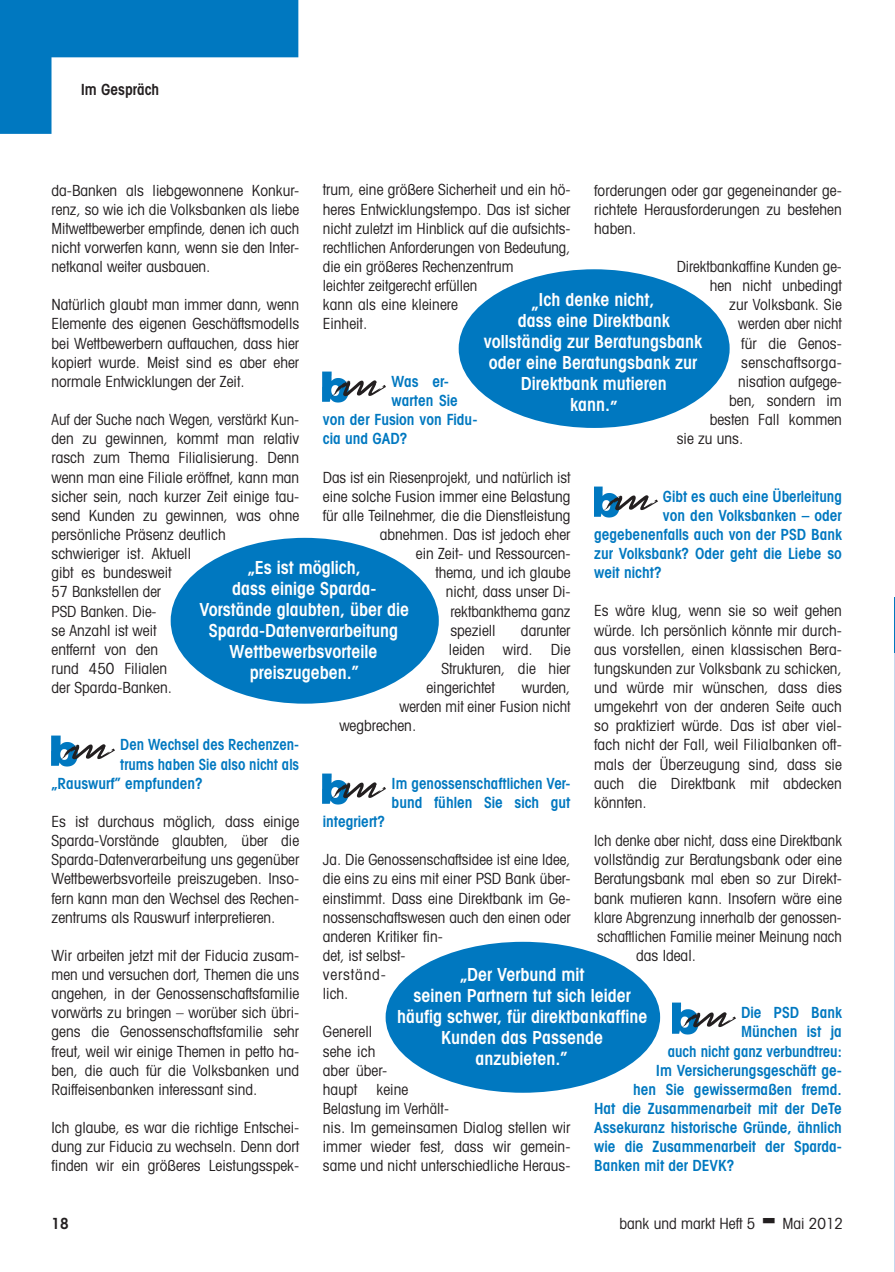
<style>
.page{position:relative;width:895px;height:1272px;background:#fff}
.page>*{position:absolute;margin:0;border:0;box-sizing:border-box;transform-origin:0 0}
.t1{font:600 condensed 18px/21px "Avant Garde";color:#fff;text-align:center}
.t2{font:condensed 15.3px/19.2px "Avant Garde";color:#231f20;text-align:justify}
.t3{font:600 condensed 15.3px/19.2px "Avant Garde";color:#0078c0}
.t4{font:condensed 15.3px "Avant Garde";color:#231f20;scale:.96 1}
.t5{font:600 condensed 15.3px "Avant Garde";color:#0078c0;scale:.96 1}
.t6{font:condensed 15.3px "Avant Garde";letter-spacing:.02em;color:#231f20}
.t7{font:600 condensed 15.3px "Avant Garde";color:#231f20}
</style>
<div class="page">
<img style="left:51px;top:735px;width:25px;height:31px">
<img style="left:59px;top:742px;width:56px;height:20px">
<img style="left:323px;top:371px;width:24px;height:32px">
<img style="left:330px;top:379px;width:56px;height:19px">
<img style="left:323px;top:773px;width:24px;height:31px">
<img style="left:330px;top:781px;width:56px;height:19px">
<img style="left:594px;top:486px;width:24px;height:31px">
<img style="left:601px;top:494px;width:57px;height:19px">
<img style="left:672px;top:1003px;width:25px;height:31px">
<img style="left:679px;top:1010px;width:57px;height:20px">
<div style="left:385px;top:942px;width:274px;height:151px;background:#0078c0;border-radius:50%"></div>
<div style="left:458px;top:269px;width:271px;height:159px;background:#0078c0;border-radius:50%"></div>
<div style="left:171px;top:538px;width:267px;height:166px;background:#0078c0;border-radius:50%"></div>
<hr style="left:893px;top:636px;width:1px;height:636px;background:#c6d8ef">
<hr style="left:893px;top:597px;width:1px;height:56px;background:#0078c0">
<svg style="left:0;top:0;width:298px;height:134px"></svg>
<p class="t7" style="left:81px;top:80px;width:80px">Im Gespräch</p>
<p class="t2" style="left:323px;top:180px;width:249px;text-align:left">trum, eine größere Sicherheit und ein hö&shy;heres Entwicklungstempo. Das ist sicher nicht zuletzt im Hinblick auf die aufsichts&shy;rechtlichen Anforderungen von Bedeutung, die ein größeres Rechenzentrum<br>leichter zeitgerecht erfüllen<br>kann als eine kleinere<br>Einheit.</p>
<p class="t2" style="left:51px;top:180px;width:249px">da-Banken als liebgewonnene Konkur&shy;renz, so wie ich die Volksbanken als liebe Mitwettbewerber empfinde, denen ich auch nicht vorwerfen kann, wenn sie den Inter&shy;netkanal weiter ausbauen.</p>
<p class="t2" style="left:51px;top:295px;width:249px">Natürlich glaubt man immer dann, wenn Elemente des eigenen Geschäftsmodells bei Wettbewerbern auftauchen, dass hier kopiert wurde. Meist sind es aber eher normale Entwicklungen der Zeit.</p>
<p class="t2" style="left:51px;top:410px;width:249px;text-align:left">Auf der Suche nach Wegen, verstärkt Kun&shy;den zu gewinnen, kommt man relativ rasch zum Thema Filialisierung. Denn wenn man eine Filiale eröffnet, kann man sicher sein, nach kurzer Zeit einige tau&shy;send Kunden zu gewinnen, was ohne persönliche Präsenz deutlich<br>schwieriger ist. Aktuell<br>gibt es bundesweit<br>57 Bankstellen der<br>PSD Banken. Die-<br>se Anzahl ist weit<br>entfernt von den<br>rund 450 Filialen<br>der Sparda-Banken.</p>
<p class="t2" style="left:594px;top:180px;width:249px">forderungen oder gar gegeneinander ge&shy;richtete Herausforderungen zu bestehen haben.</p>
<p class="t2" style="left:676px;top:257px;width:167px">Direktbankaffine Kunden ge-</p>
<p class="t2" style="left:709px;top:276px;width:134px">hen nicht unbedingt</p>
<p class="t2" style="left:729px;top:295px;width:114px">zur Volksbank. Sie</p>
<p class="t2" style="left:738px;top:314px;width:105px">werden aber nicht</p>
<p class="t2" style="left:741px;top:333px;width:102px">für die Genos-</p>
<p class="t6" style="left:741px;top:353px;width:102px">senschaftsorga-</p>
<p class="t2" style="left:738px;top:371px;width:105px">nisation aufgege-</p>
<p class="t2" style="left:729px;top:391px;width:114px">ben, sondern im</p>
<p class="t2" style="left:709px;top:410px;width:134px">besten Fall kommen</p>
<p class="t2" style="left:676px;top:429px;width:68px">sie zu uns.</p>
<p class="t1" style="left:484px;top:288px;width:219px">„Ich denke nicht,<br>dass eine Direktbank vollständig zur Beratungsbank oder eine Beratungsbank zur<br>Direktbank mutieren<br>kann.”</p>
<p class="t3" style="left:391px;top:372px;width:59px">Was er-</p>
<p class="t3" style="left:391px;top:391px;width:68px">warten Sie</p>
<p class="t3" style="left:323px;top:410px;width:156px">von der Fusion von Fidu-</p>
<p class="t3" style="left:323px;top:429px;width:86px">cia und GAD?</p>
<p class="t2" style="left:323px;top:467px;width:249px">Das ist ein Riesenprojekt, und natürlich ist</p>
<p class="t2" style="left:323px;top:486px;width:249px">eine solche Fusion immer eine Belastung</p>
<p class="t2" style="left:323px;top:505px;width:249px">für alle Teilnehmer, die die Dienstleistung</p>
<p class="t2" style="left:380px;top:524px;width:192px">abnehmen. Das ist jedoch eher</p>
<p class="t2" style="left:416px;top:544px;width:156px">ein Zeit- und Ressourcen-</p>
<p class="t2" style="left:435px;top:563px;width:137px">thema, und ich glaube</p>
<p class="t2" style="left:446px;top:582px;width:126px">nicht, dass unser Di-</p>
<p class="t2" style="left:450px;top:601px;width:122px">rektbankthema ganz</p>
<p class="t2" style="left:450px;top:620px;width:47px">speziell</p>
<p class="t2" style="left:520px;top:620px;width:51px">darunter</p>
<p class="t2" style="left:449px;top:639px;width:123px">leiden wird. Die</p>
<p class="t2" style="left:441px;top:658px;width:130px">Strukturen, die hier</p>
<p class="t2" style="left:426px;top:678px;width:70px">eingerichtet</p>
<p class="t2" style="left:521px;top:678px;width:50px">wurden,</p>
<p class="t2" style="left:399px;top:697px;width:173px">werden mit einer Fusion nicht</p>
<p class="t2" style="left:339px;top:716px;width:78px">wegbrechen.</p>
<p class="t3" style="left:662px;top:486px;width:180px">Gibt es auch eine Überleitung</p>
<p class="t3" style="left:662px;top:506px;width:180px">von den Volksbanken – oder</p>
<p class="t3" style="left:594px;top:525px;width:249px">gegebenenfalls auch von der PSD Bank</p>
<p class="t3" style="left:594px;top:544px;width:249px">zur Volksbank? Oder geht die Liebe so</p>
<p class="t3" style="left:594px;top:563px;width:69px">weit nicht?</p>
<p class="t2" style="left:594px;top:601px;width:249px">Es wäre klug, wenn sie so weit gehen würde. Ich persönlich könnte mir durch&shy;aus vorstellen, einen klassischen Bera&shy;tungskunden zur Volksbank zu schicken, und würde mir wünschen, dass dies umgekehrt von der anderen Seite auch so praktiziert würde. Das ist aber viel&shy;fach nicht der Fall, weil Filialbanken oft&shy;mals der Überzeugung sind, dass sie auch die Direktbank mit abdecken könnten.</p>
<p class="t2" style="left:594px;top:831px;width:249px">Ich denke aber nicht, dass eine Direktbank</p>
<p class="t2" style="left:594px;top:850px;width:249px">vollständig zur Beratungsbank oder eine</p>
<p class="t2" style="left:594px;top:869px;width:249px">Beratungsbank mal eben so zur Direkt-</p>
<p class="t2" style="left:594px;top:888px;width:249px">bank mutieren kann. Insofern wäre eine</p>
<p class="t2" style="left:594px;top:907px;width:249px">klare Abgrenzung innerhalb der genossen-</p>
<p class="t4" style="left:597px;top:927px;width:256px">schaftlichen Familie meiner Meinung nach</p>
<p class="t2" style="left:636px;top:945px;width:61px">das Ideal.</p>
<p class="t1" style="left:199px;top:557px;width:211px">„Es ist möglich,<br>dass einige Sparda-<br>Vorstände glaubten, über die<br>Sparda-Datenverarbeitung<br>Wettbewerbsvorteile preiszugeben.”</p>
<p class="t3" style="left:120px;top:735px;width:180px">Den Wechsel des Rechenzen-</p>
<p class="t5" style="left:120px;top:755px;width:188px">trums haben Sie also nicht als</p>
<p class="t3" style="left:51px;top:773px;width:153px">„Rauswurf” empfunden?</p>
<p class="t2" style="left:51px;top:812px;width:249px">Es ist durchaus möglich, dass einige Sparda-Vorstände glaubten, über die Sparda-Datenverarbeitung uns gegenüber Wettbewerbsvorteile preiszugeben. Inso&shy;fern kann man den Wechsel des Rechen&shy;zentrums als Rauswurf interpretieren.</p>
<p class="t2" style="left:51px;top:945px;width:249px">Wir arbeiten jetzt mit der Fiducia zusam&shy;men und versuchen dort, Themen die uns angehen, in der Genossenschaftsfamilie vorwärts zu bringen – worüber sich übri&shy;gens die Genossenschaftsfamilie sehr freut, weil wir einige Themen in petto ha&shy;ben, die auch für die Volksbanken und Raiffeisenbanken interessant sind.</p>
<p class="t2" style="left:51px;top:1118px;width:249px">Ich glaube, es war die richtige Entschei&shy;dung zur Fiducia zu wechseln. Denn dort finden wir ein größeres Leistungsspek-</p>
<p class="t3" style="left:391px;top:773px;width:180px">Im genossenschaftlichen Ver&shy;bund fühlen Sie sich gut</p>
<p class="t3" style="left:323px;top:812px;width:64px">integriert?</p>
<p class="t2" style="left:323px;top:850px;width:249px;text-align:left">Ja. Die Genossenschaftsidee ist eine Idee, die eins zu eins mit einer PSD Bank über&shy;einstimmt. Dass eine Direktbank im Ge&shy;nossenschaftswesen auch den einen oder anderen Kritiker fin-<br>det, ist selbst-<br>verständ-<br>lich.</p>
<p class="t2" style="left:323px;top:1022px;width:249px;text-align:left">Generell<br>sehe ich<br>aber über-<br>haupt keine<br>Belastung im Verhält-<br>nis. Im gemeinsamen Dialog stellen wir immer wieder fest, dass wir gemein&shy;same und nicht unterschiedliche Heraus-</p>
<p class="t1" style="left:397px;top:964px;width:252px">„Der Verbund mit<br>seinen Partnern tut sich leider häufig schwer, für direktbankaffine<br>Kunden das Passende anzubieten.”</p>
<p class="t3" style="left:740px;top:1003px;width:102px">Die PSD Bank</p>
<p class="t3" style="left:740px;top:1022px;width:102px">München ist ja</p>
<p class="t3" style="left:667px;top:1041px;width:176px">auch nicht ganz verbundtreu:</p>
<p class="t3" style="left:655px;top:1060px;width:188px">Im Versicherungsgeschäft ge-</p>
<p class="t3" style="left:633px;top:1080px;width:210px">hen Sie gewissermaßen fremd.</p>
<p class="t3" style="left:594px;top:1099px;width:249px">Hat die Zusammenarbeit mit der DeTe</p>
<p class="t3" style="left:594px;top:1118px;width:249px">Assekuranz historische Gründe, ähnlich</p>
<p class="t3" style="left:594px;top:1137px;width:249px">wie die Zusammenarbeit der Sparda-</p>
<p class="t3" style="left:594px;top:1156px;width:142px">Banken mit der DEVK?</p>
<p class="t7" style="left:51px;top:1214px;width:19px">18</p>
<p class="t2" style="left:619px;top:1213px;width:137px">bank und markt Heft 5</p>
<p class="t2" style="left:782px;top:1213px;width:62px">Mai 2012</p>
</div>
